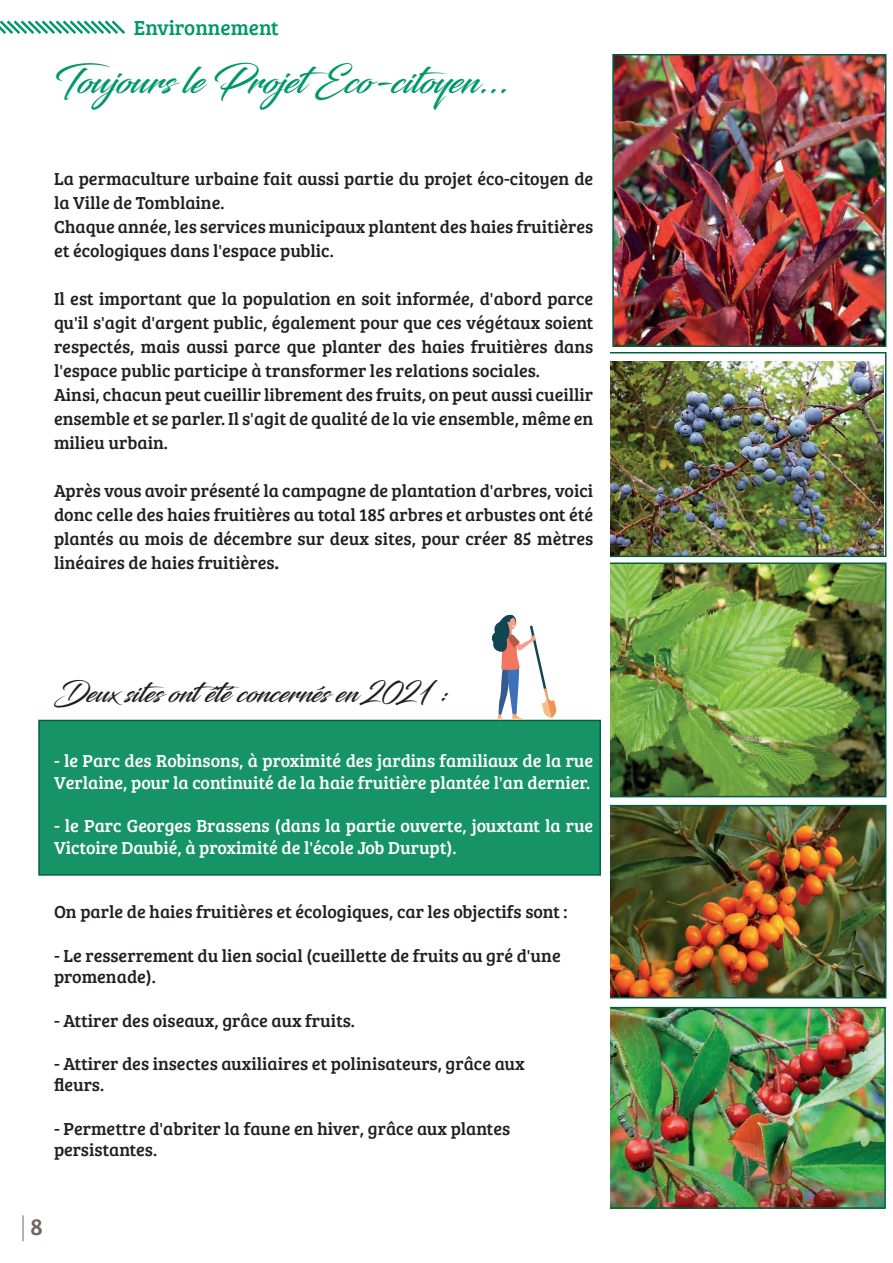
<style>
.page{position:relative;width:893px;height:1263px;background:#fff}
.page>*{position:absolute;margin:0;border:0;box-sizing:border-box;transform-origin:0 0}
.t1{font:36px "Blacksword";color:#009868}
.t2{font:27px "Blacksword";color:#231f20}
.t3{font:24px "Bree Serif";color:#706460}
.t4{font:21px "Bree Serif";color:#009868}
.t5{font:18px/24px "Bree Serif";color:#231f20}
.t6{font:18px/21.6px "Bree Serif";color:#fff}
.s1{font-size:21px}
</style>
<div class="page">
<svg style="left:23px;top:1215px;width:1px;height:26px"></svg>
<svg style="left:0;top:20px;width:125px;height:14px"></svg>
<div style="left:38px;top:720px;width:563px;height:156px;background:#179465;border:2px solid #006042"></div>
<img style="left:611px;top:361px;width:272px;height:193px">
<div style="left:608px;top:352px;width:278px;height:205px;border:2px solid #006042"></div>
<img style="left:611px;top:1010px;width:272px;height:196px">
<div style="left:608px;top:1007px;width:278px;height:202px;border:2px solid #006042"></div>
<img style="left:615px;top:57px;width:268px;height:287px">
<div style="left:612px;top:54px;width:274px;height:293px;border:2px solid #006042"></div>
<img style="left:611px;top:808px;width:272px;height:187px">
<div style="left:608px;top:805px;width:278px;height:193px;border:2px solid #006042"></div>
<img style="left:611px;top:565px;width:272px;height:229px">
<div style="left:608px;top:562px;width:278px;height:235px;border:2px solid #006042"></div>
<div style="left:601px;top:61px;width:8px;height:1194px;background:#fff"></div>
<svg style="left:491px;top:614px;width:65px;height:107px"></svg>
<p class="t4" style="left:134px;top:13px;width:146px">Environnement</p>
<h1 class="t1" style="left:54px;top:59px;width:457px">Toujours le ProjetEco-citoyen...</h1>
<p class="t5" style="left:54px;top:166px;width:541px">La permaculture urbaine fait aussi partie du projet éco-citoyen de la Ville de Tomblaine.<br>Chaque année, les services municipaux plantent des haies fruitières et écologiques dans l'espace public.</p>
<p class="t5" style="left:54px;top:286px;width:541px">Il est important que la population en soit informée, d'abord parce qu'il s'agit d'argent public, également pour que ces végétaux soient respectés, mais aussi parce que planter des haies fruitières dans l'espace public participe à transformer les relations sociales.<br>Ainsi, chacun peut cueillir librement des fruits, on peut aussi cueillir ensemble et se parler. Il s'agit de qualité de la vie ensemble, même en milieu urbain.</p>
<p class="t5" style="left:54px;top:478px;width:541px;text-align:justify">Après vous avoir présenté la campagne de plantation d'arbres, voici donc celle des haies fruitières au total 185 arbres et arbustes ont été plantés au mois de décembre sur deux sites, pour créer 85 mètres linéaires de haies fruitières<span class="s1">.</span></p>
<h2 class="t2" style="left:54px;top:677px;width:398px">Deux sites ontété concernés en 2021 :</h2>
<p class="t6" style="left:54px;top:749px;width:541px">- le Parc des Robinsons, à proximité des jardins familiaux de la rue<br>Verlaine, pour la continuité de la haie fruitière plantée l'an dernier.</p>
<p class="t6" style="left:54px;top:814px;width:541px">- le Parc Georges Brassens (dans la partie ouverte, jouxtant la rue<br>Victoire Daubié, à proximité de l'école Job Durupt).</p>
<p class="t5" style="left:54px;top:899px;width:515px">On parle de haies fruitières et écologiques, car les objectifs sont :</p>
<p class="t5" style="left:54px;top:944px;width:508px;line-height:21.6px">- Le resserrement du lien social (cueillette de fruits au gré d'une promenade).</p>
<p class="t5" style="left:54px;top:1007px;width:302px">- Attirer des oiseaux, grâce aux fruits.</p>
<p class="t5" style="left:54px;top:1052px;width:472px;line-height:21.6px">- Attirer des insectes auxiliaires et polinisateurs, grâce aux fleurs.</p>
<p class="t5" style="left:54px;top:1116px;width:458px;line-height:21.6px">- Permettre d'abriter la faune en hiver, grâce aux plantes persistantes.</p>
<h3 class="t3" style="left:30px;top:1209px;width:14px">8</h3>
</div>
